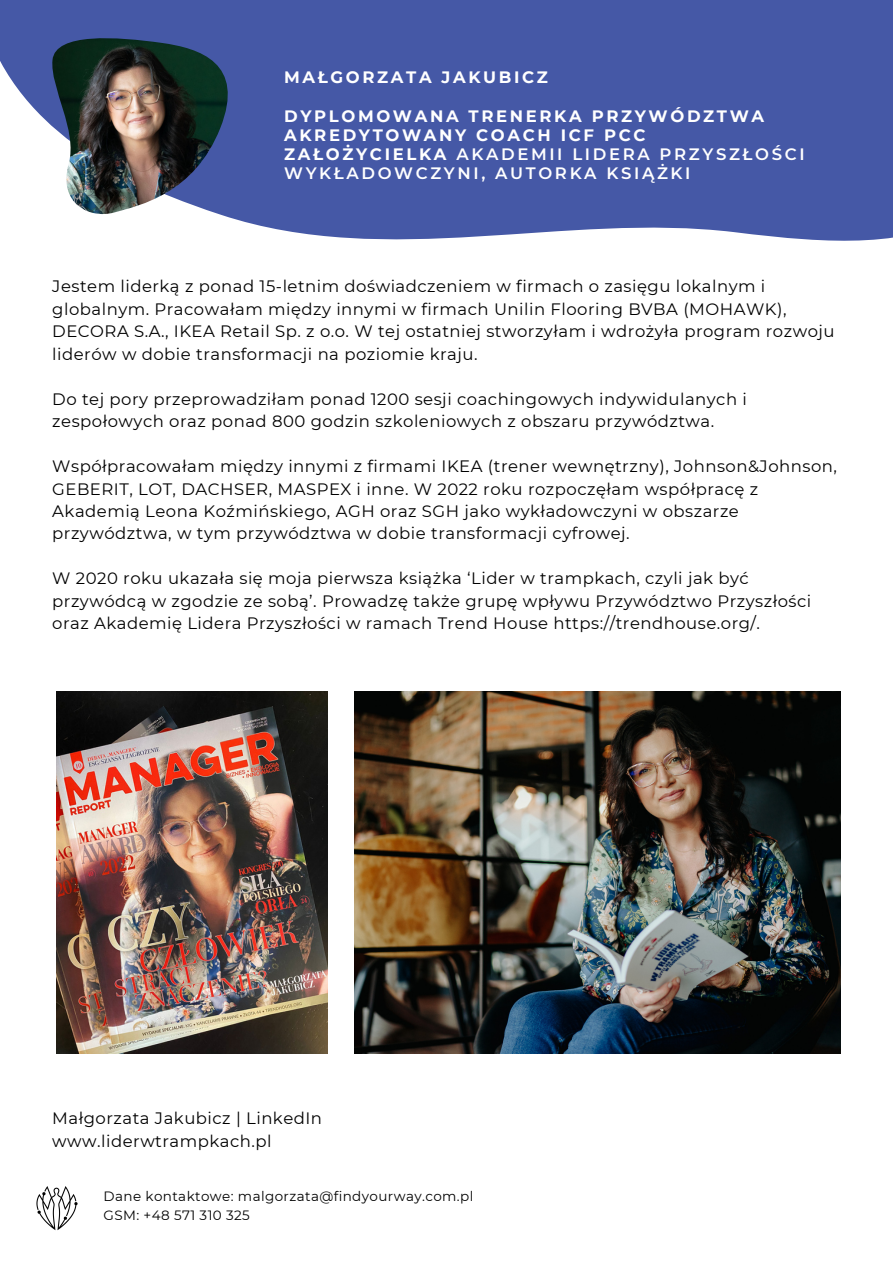
<style>
.page{position:relative;width:893px;height:1264px;background:#fff}
.page>*{position:absolute;margin:0;border:0;box-sizing:border-box;transform-origin:0 0}
.t1{font:16.5px/22.5px "Montserrat";letter-spacing:.03em;color:#000}
.t2{font:700 16.5px/19px "Montserrat";letter-spacing:.16em;color:#fff}
.t3{font:13.5px/19px "Montserrat";letter-spacing:.03em;color:#000}
.s1{font-weight:600}
</style>
<div class="page">
<svg style="left:0;top:0;width:892px;height:241px;fill:#4558a6"></svg>
<img style="left:52px;top:38px;width:176px;height:176px">
<img style="left:36px;top:1186px;width:42px;height:45px">
<img style="left:57px;top:691px;width:270px;height:362px">
<img style="left:354px;top:691px;width:486px;height:362px">
<p class="t2" style="left:284px;top:68px;width:265px">MAŁGORZATA JAKUBICZ</p>
<p class="t2" style="left:284px;top:106px;width:522px">DYPLOMOWANA TRENERKA PRZYWÓDZTWA AKREDYTOWANY COACH ICF PCC ZAŁOŻYCIELKA <span class="s1">AKADEMII LIDERA PRZYSZŁOŚCI WYKŁADOWCZYNI, AUTORKA KSIĄŻKI</span></p>
<p class="t1" style="left:52px;top:275px;width:783px">Jestem liderką z ponad 15-letnim doświadczeniem w firmach o zasięgu lokalnym i globalnym. Pracowałam między innymi w firmach Unilin Flooring BVBA (MOHAWK), DECORA S.A., IKEA Retail Sp. z o.o. W tej ostatniej stworzyłam i wdrożyła program rozwoju liderów w dobie transformacji na poziomie kraju.</p>
<p class="t1" style="left:52px;top:387px;width:696px">Do tej pory przeprowadziłam ponad 1200 sesji coachingowych indywidulanych i zespołowych oraz ponad 800 godzin szkoleniowych z obszaru przywództwa.</p>
<p class="t1" style="left:52px;top:455px;width:786px">Współpracowałam między innymi z firmami IKEA (trener wewnętrzny), Johnson&amp;Johnson, GEBERIT, LOT, DACHSER, MASPEX i inne. W 2022 roku rozpoczęłam współpracę z Akademią Leona Koźmińskiego, AGH oraz SGH jako wykładowczyni w obszarze przywództwa, w tym przywództwa w dobie transformacji cyfrowej.</p>
<p class="t1" style="left:52px;top:567px;width:760px">W 2020 roku ukazała się moja pierwsza książka ‘Lider w trampkach, czyli jak być przywódcą w zgodzie ze sobą’. Prowadzę także grupę wpływu Przywództwo Przyszłości oraz Akademię Lidera Przyszłości w ramach Trend House https://trendhouse.org/.</p>
<p class="t1" style="left:52px;top:1107px;width:271px">Małgorzata Jakubicz | LinkedIn www.liderwtrampkach.pl</p>
<p class="t3" style="left:103px;top:1186px;width:371px">Dane kontaktowe: malgorzata@findyourway.com.pl<br>GSM: +48 571 310 325</p>
</div>
